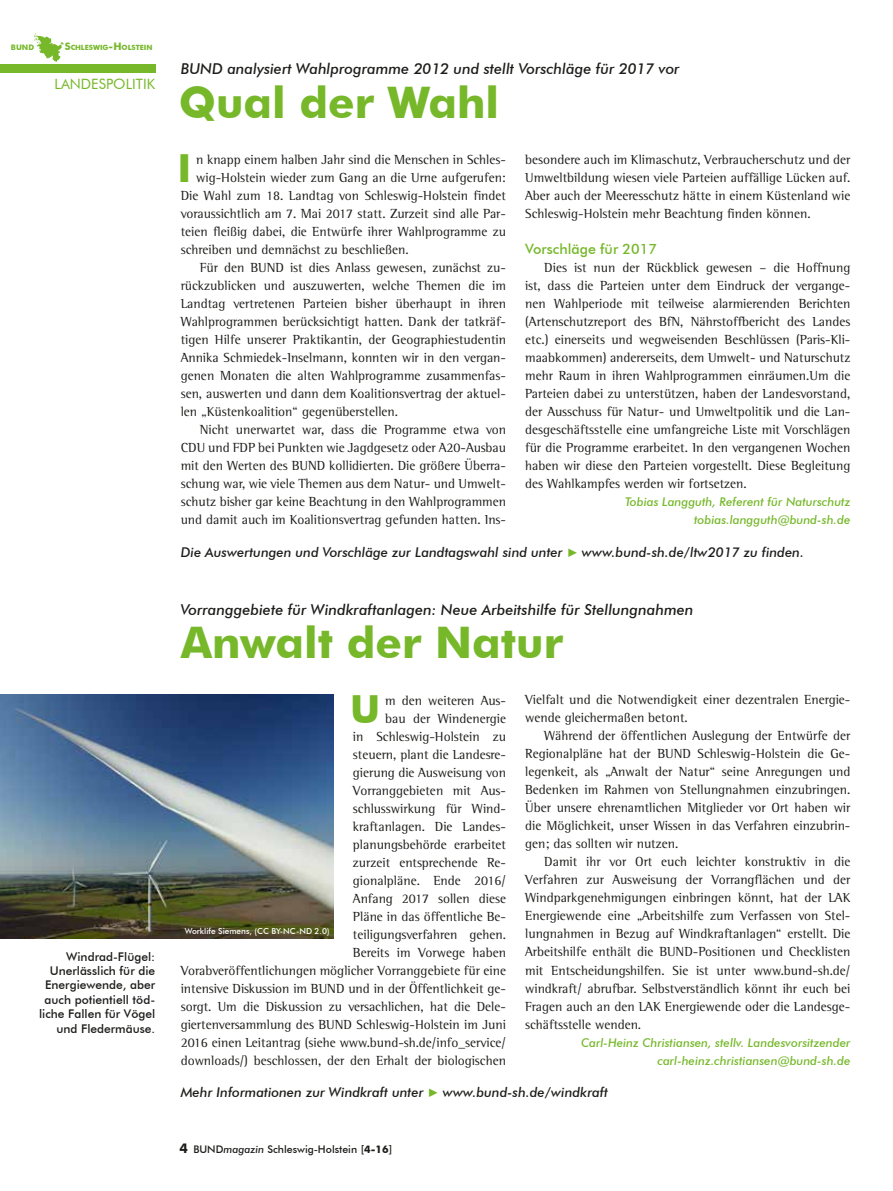
<style>
.page{position:relative;width:893px;height:1191px;background:#fff}
.page>*{position:absolute;margin:0;border:0;box-sizing:border-box;transform-origin:0 0}
.t1{font:700 43.5px "Futura BT";color:#76b82a}
.t2{font:700 38.7px "Futura BT";color:#76b82a}
.t3{font:italic 500 15px "Futura BT";color:#1d1d1b}
.t4{font:500 14.25px "Futura BT";color:#76b82a}
.t5{font:14.25px "Futura BT";color:#76b82a}
.t6{font:13.5px/18px "Agfa Rotis Semi Serif";color:#1d1d1b;text-align:justify}
.t7{font:italic 500 13.5px "Futura BT";color:#1d1d1b}
.t8{font:italic 500 12px/18px "Futura BT";color:#76b82a;text-align:right}
.t9{font:500 12px/14.4px "Futura BT";color:#1d1d1b;text-align:right}
.t10{font:500 10.5px "Futura BT";color:#1d1d1b}
.t11{font:500 8.25px "Futura BT";color:#fff}
.t12{font:700 7.65px "Futura BT";color:#76b82a}
.t13{font:700 7.2px "Futura BT";color:#76b82a}
.s1{font-size:10.2px}
.s2{font-family:"Times New Roman";font-weight:400;font-style:normal;font-size:12px;color:#76b82a}
.s3{font-weight:700;font-size:13.5px}
.s4{font-style:italic}
.s5{font-family:"Agfa Rotis Sans Serif";font-weight:700}
.s6{font-weight:700}
</style>
<div class="page">
<div style="left:0;top:64px;width:155px;height:8px;background:#76b82a"></div>
<svg style="left:34px;top:33px;width:30px;height:29px"></svg>
<img style="left:0;top:695px;width:334px;height:243px">
<p class="t12" style="left:11px;top:43px;width:25px">BUND</p>
<p class="t13" style="left:65px;top:44px;width:89px"><span class="s1">S</span>CHLESWIG<span class="s1">-H</span> OLSTEIN</p>
<p class="t5" style="left:55px;top:75px;width:102px">LANDESPOLITIK</p>
<p class="t9" style="left:39px;top:949px;width:118px">Windrad-Flügel:<br>Unerlässlich für die<br>Energiewende, aber auch potientiell töd&shy;liche Fallen für Vögel und Fledermäuse.</p>
<p class="t3" style="left:181px;top:60px;width:500px">BUND analysiert Wahlprogramme 2012 und stellt Vorschläge für 2017 vor</p>
<h1 class="t1" style="left:179px;top:76px;width:322px">Qual der Wahl</h1>
<h2 class="t2" style="left:178px;top:145px;width:15px">I</h2>
<p class="t6" style="left:196px;top:151px;width:311px">n knapp einem halben Jahr sind die Menschen in Schles-</p>
<p class="t6" style="left:196px;top:169px;width:311px">wig-Holstein wieder zum Gang an die Urne aufgerufen:</p>
<p class="t6" style="left:181px;top:187px;width:327px">Die Wahl zum 18. Landtag von Schleswig-Holstein findet</p>
<p class="t6" style="left:181px;top:205px;width:327px">voraussichtlich am 7. Mai 2017 statt. Zurzeit sind alle Par-</p>
<p class="t6" style="left:181px;top:223px;width:327px">teien fleißig dabei, die Entwürfe ihrer Wahlprogramme zu</p>
<p class="t6" style="left:181px;top:241px;width:229px">schreiben und demnächst zu beschließen.</p>
<p class="t6" style="left:200px;top:259px;width:308px">Für den BUND ist dies Anlass gewesen, zunächst zu-</p>
<p class="t6" style="left:181px;top:277px;width:327px">rückzublicken und auszuwerten, welche Themen die im</p>
<p class="t6" style="left:181px;top:295px;width:327px">Landtag vertretenen Parteien bisher überhaupt in ihren</p>
<p class="t6" style="left:181px;top:313px;width:327px">Wahlprogrammen berücksichtigt hatten. Dank der tatkräf-</p>
<p class="t6" style="left:181px;top:331px;width:327px">tigen Hilfe unserer Praktikantin, der Geographiestudentin</p>
<p class="t6" style="left:181px;top:349px;width:327px">Annika Schmiedek-Inselmann, konnten wir in den vergan-</p>
<p class="t6" style="left:181px;top:367px;width:327px">genen Monaten die alten Wahlprogramme zusammenfas-</p>
<p class="t6" style="left:181px;top:385px;width:327px">sen, auswerten und dann dem Koalitionsvertrag der aktuel-</p>
<p class="t6" style="left:181px;top:403px;width:219px">len „Küstenkoalition“ gegenüberstellen.</p>
<p class="t6" style="left:200px;top:421px;width:308px">Nicht unerwartet war, dass die Programme etwa von</p>
<p class="t6" style="left:181px;top:439px;width:327px">CDU und FDP bei Punkten wie Jagdgesetz oder A20-Ausbau</p>
<p class="t6" style="left:181px;top:457px;width:327px">mit den Werten des BUND kollidierten. Die größere Überra-</p>
<p class="t6" style="left:181px;top:475px;width:327px">schung war, wie viele Themen aus dem Natur- und Umwelt-</p>
<p class="t6" style="left:181px;top:493px;width:327px">schutz bisher gar keine Beachtung in den Wahlprogrammen</p>
<p class="t6" style="left:181px;top:511px;width:327px">und damit auch im Koalitionsvertrag gefunden hatten. Ins-</p>
<p class="t6" style="left:525px;top:151px;width:327px">besondere auch im Klimaschutz, Verbraucherschutz und der Umweltbildung wiesen viele Parteien auffällige Lücken auf.<br>Aber auch der Meeresschutz hätte in einem Küstenland wie Schleswig-Holstein mehr Beachtung finden können.</p>
<p class="t4" style="left:525px;top:241px;width:133px">Vorschläge für 2017</p>
<p class="t6" style="left:525px;top:259px;width:327px;text-indent:19px">Dies ist nun der Rückblick gewesen – die Hoffnung ist, dass die Parteien unter dem Eindruck der vergange&shy;nen Wahlperiode mit teilweise alarmierenden Berichten (Artenschutzreport des BfN, Nährstoffbericht des Landes etc.) einerseits und wegweisenden Beschlüssen (Paris-Kli&shy;maabkommen) andererseits, dem Umwelt- und Naturschutz mehr Raum in ihren Wahlprogrammen einräumen.Um die Parteien dabei zu unterstützen, haben der Landesvorstand, der Ausschuss für Natur- und Umweltpolitik und die Lan&shy;desgeschäftsstelle eine umfangreiche Liste mit Vorschlägen für die Programme erarbeitet. In den vergangenen Wochen haben wir diese den Parteien vorgestellt. Diese Begleitung des Wahlkampfes werden wir fortsetzen.</p>
<p class="t8" style="left:625px;top:493px;width:227px">Tobias Langguth, Referent für Naturschutz tobias.langguth@bund-sh.de</p>
<p class="t7" style="left:181px;top:543px;width:625px">Die Auswertungen und Vorschläge zur Landtagswahl sind unter <span class="s2">►</span> www.bund-sh.de/ltw2017 zu finden.</p>
<p class="t3" style="left:181px;top:600px;width:514px">Vorranggebiete für Windkraftanlagen: Neue Arbeitshilfe für Stellungnahmen</p>
<h1 class="t1" style="left:181px;top:616px;width:384px">Anwalt der Natur</h1>
<h2 class="t2" style="left:350px;top:685px;width:32px">U</h2>
<p class="t6" style="left:181px;top:691px;width:327px;text-align:right">m den weiteren Aus-<br>bau der Windenergie<br>in Schleswig-Holstein zu<br>steuern, plant die Landesre-<br>gierung die Ausweisung von<br>Vorranggebieten mit Aus-<br>schlusswirkung für Wind-<br>kraftanlagen. Die Landes-<br>planungsbehörde erarbeitet<br>zurzeit entsprechende Re-<br>gionalpläne. Ende 2016/<br>Anfang 2017 sollen diese<br>Pläne in das öffentliche Be-<br>teiligungsverfahren gehen.<br>Bereits im Vorwege haben<br>Vorabveröffentlichungen möglicher Vorranggebiete für eine intensive Diskussion im BUND und in der Öffentlichkeit ge&shy;sorgt. Um die Diskussion zu versachlichen, hat die Dele&shy;giertenversammlung des BUND Schleswig-Holstein im Juni 2016 einen Leitantrag (siehe www.bund-sh.de/info_service/ downloads/) beschlossen, der den Erhalt der biologischen</p>
<p class="t6" style="left:525px;top:691px;width:327px">Vielfalt und die Notwendigkeit einer dezentralen Energie&shy;wende gleichermaßen betont.</p>
<p class="t6" style="left:525px;top:727px;width:327px;text-indent:19px">Während der öffentlichen Auslegung der Entwürfe der Regionalpläne hat der BUND Schleswig-Holstein die Ge&shy;legenkeit, als „Anwalt der Natur“ seine Anregungen und Bedenken im Rahmen von Stellungnahmen einzubringen.<br>Über unsere ehrenamtlichen Mitglieder vor Ort haben wir die Möglichkeit, unser Wissen in das Verfahren einzubrin&shy;gen; das sollten wir nutzen.</p>
<p class="t6" style="left:525px;top:853px;width:327px;text-indent:19px">Damit ihr vor Ort euch leichter konstruktiv in die Verfahren zur Ausweisung der Vorrangflächen und der Windparkgenehmigungen einbringen könnt, hat der LAK Energiewende eine „Arbeitshilfe zum Verfassen von Stel&shy;lungnahmen in Bezug auf Windkraftanlagen“ erstellt. Die Arbeitshilfe enthält die BUND-Positionen und Checklisten mit Entscheidungshilfen. Sie ist unter www.bund-sh.de/ windkraft/ abrufbar. Selbstverständlich könnt ihr euch bei Fragen auch an den LAK Energiewende oder die Landesge&shy;schäftsstelle wenden.</p>
<p class="t8" style="left:581px;top:1033px;width:271px">Carl-Heinz Christiansen, stellv. Landesvorsitzender carl-heinz.christiansen@bund-sh.de</p>
<p class="t11" style="left:185px;top:926px;width:146px">Worklife Siemens, (CC BY-NC-ND 2.0)</p>
<p class="t7" style="left:181px;top:1083px;width:429px">Mehr Informationen zur Windkraft unter <span class="s2">►</span> www.bund-sh.de/windkraft</p>
<p class="t10" style="left:179px;top:1142px;width:214px"><span class="s3">4</span> BUND<span class="s4">magazin</span> Schleswig-Holstein <span class="s5">[</span><span class="s6">4-16</span><span class="s5">]</span></p>
</div>
